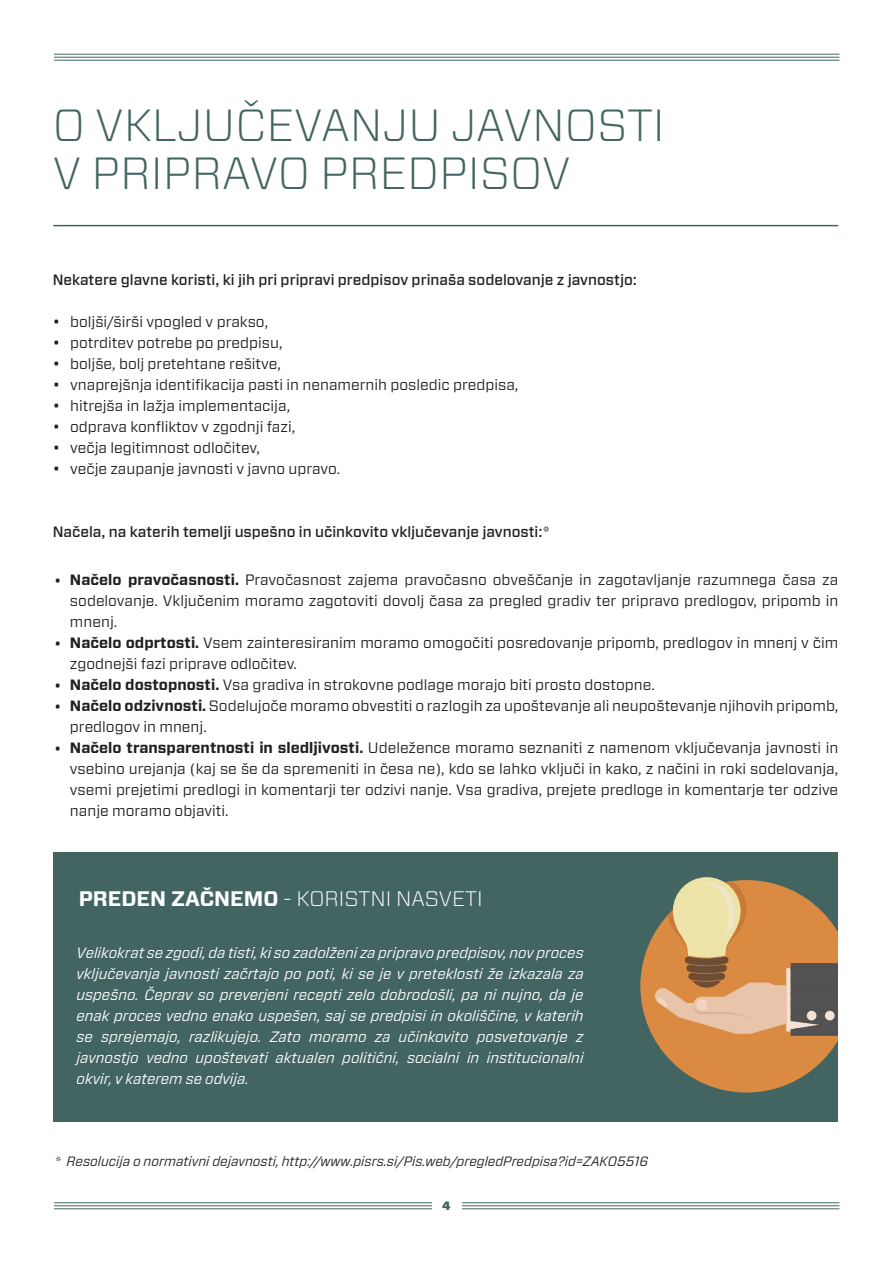
<style>
.page{position:relative;width:893px;height:1263px;background:#fff}
.page>*{position:absolute;margin:0;border:0;box-sizing:border-box;transform-origin:0 0}
.t1{font:300 45px "Forza";color:#436562}
.t2{font:300 21px "Forza";color:#fff}
.t3{font:15px/21px "Forza";color:#231f20;text-align:justify}
.t4{font:italic 15px/21px "Forza";color:#fff;text-align:justify}
.t5{font:500 15px "Forza";color:#231f20}
.t6{font:italic 13.5px "Forza";color:#231f20}
.t7{font:900 12px "Forza";color:#436562}
.s1{font-weight:700}
</style>
<div class="page">
<hr style="left:54px;top:1202px;width:785px;height:1px;background:#436562">
<hr style="left:54px;top:1205px;width:785px;height:1px;background:#436562">
<hr style="left:54px;top:1208px;width:785px;height:1px;background:#436562">
<div style="left:432px;top:1200px;width:29px;height:13px;background:#fff"></div>
<hr style="left:54px;top:54px;width:785px;height:1px;background:#436562">
<hr style="left:54px;top:57px;width:785px;height:1px;background:#436562">
<hr style="left:54px;top:60px;width:785px;height:1px;background:#436562">
<hr style="left:53px;top:225px;width:785px;height:1px;background:#436562">
<div style="left:53px;top:852px;width:785px;height:269px;background:#436562"></div>
<div style="left:640px;top:880px;width:213px;height:212px;background:#db8a42;border-radius:50%"></div>
<svg style="left:655px;top:877px;width:183px;height:159px"></svg>
<div style="left:838px;top:824px;width:55px;height:309px;background:#fff"></div>
<p class="t1" style="left:53px;top:94px;width:613px">O VKLJUČEVANJU JAVNOSTI</p>
<p class="t1" style="left:53px;top:142px;width:519px">V PRIPRAVO PREDPISOV</p>
<p class="t5" style="left:53px;top:270px;width:586px">Nekatere glavne koristi, ki jih pri pripravi predpisov prinaša sodelovanje z javnostjo:</p>
<p class="t3" style="left:53px;top:311px;width:217px">• boljši/širši vpogled v prakso,</p>
<p class="t3" style="left:53px;top:332px;width:231px">• potrditev potrebe po predpisu,</p>
<p class="t3" style="left:53px;top:353px;width:230px">• boljše, bolj pretehtane rešitve,</p>
<p class="t3" style="left:53px;top:374px;width:467px">• vnaprejšnja identifikacija pasti in nenamernih posledic predpisa,</p>
<p class="t3" style="left:53px;top:395px;width:239px">• hitrejša in lažja implementacija,</p>
<p class="t3" style="left:53px;top:416px;width:244px">• odprava konfliktov v zgodnji fazi,</p>
<p class="t3" style="left:53px;top:437px;width:209px">• večja legitimnost odločitev,</p>
<p class="t3" style="left:53px;top:458px;width:289px">• večje zaupanje javnosti v javno upravo.</p>
<p class="t5" style="left:53px;top:522px;width:499px">Načela, na katerih temelji uspešno in učinkovito vključevanje javnosti:*</p>
<p class="t3" style="left:70px;top:569px;width:770px"><span class="s1">Načelo pravočasnosti.</span> Pravočasnost zajema pravočasno obveščanje in zagotavljanje razumnega časa za sodelovanje. Vključenim moramo zagotoviti dovolj časa za pregled gradiv ter pripravo predlogov, pripomb in mnenj.</p>
<p class="t3" style="left:70px;top:632px;width:770px"><span class="s1">Načelo odprtosti.</span> Vsem zainteresiranim moramo omogočiti posredovanje pripomb, predlogov in mnenj v čim zgodnejši fazi priprave odločitev.</p>
<p class="t3" style="left:70px;top:674px;width:586px"><span class="s1">Načelo dostopnosti.</span> Vsa gradiva in strokovne podlage morajo biti prosto dostopne.</p>
<p class="t3" style="left:70px;top:695px;width:770px"><span class="s1">Načelo odzivnosti.</span> Sodelujoče moramo obvestiti o razlogih za upoštevanje ali neupoštevanje njihovih pripomb, predlogov in mnenj.</p>
<p class="t3" style="left:70px;top:737px;width:770px"><span class="s1">Načelo transparentnosti in sledljivosti.</span> Udeležence moramo seznaniti z namenom vključevanja javnosti in vsebino urejanja (kaj se še da spremeniti in česa ne), kdo se lahko vključi in kako, z načini in roki sodelovanja, vsemi prejetimi predlogi in komentarji ter odzivi nanje. Vsa gradiva, prejete predloge in komentarje ter odzive nanje moramo objaviti.</p>
<p class="t3" style="left:54px;top:570px;width:9px">•</p>
<p class="t3" style="left:54px;top:633px;width:9px">•</p>
<p class="t3" style="left:54px;top:675px;width:9px">•</p>
<p class="t3" style="left:54px;top:696px;width:9px">•</p>
<p class="t3" style="left:54px;top:738px;width:9px">•</p>
<p class="t2" style="left:79px;top:884px;width:405px"><span class="s1">PREDEN ZAČNEMO</span> - KORISTNI NASVETI</p>
<p class="t4" style="left:77px;top:942px;width:509px">Velikokrat se zgodi, da tisti, ki so zadolženi za pripravo predpisov, nov proces vključevanja javnosti začrtajo po poti, ki se je v preteklosti že izkazala za uspešno. Čeprav so preverjeni recepti zelo dobrodošli, pa ni nujno, da je enak proces vedno enako uspešen, saj se predpisi in okoliščine, v katerih se sprejemajo, razlikujejo. Zato moramo za učinkovito posvetovanje z javnostjo vedno upoštevati aktualen politični, socialni in institucionalni okvir, v katerem se odvija.</p>
<p class="t6" style="left:54px;top:1152px;width:596px">* Resolucija o normativni dejavnosti, http://www.pisrs.si/Pis.web/pregledPredpisa?id=ZAKO5516</p>
<p class="t7" style="left:442px;top:1198px;width:10px">4</p>
</div>
